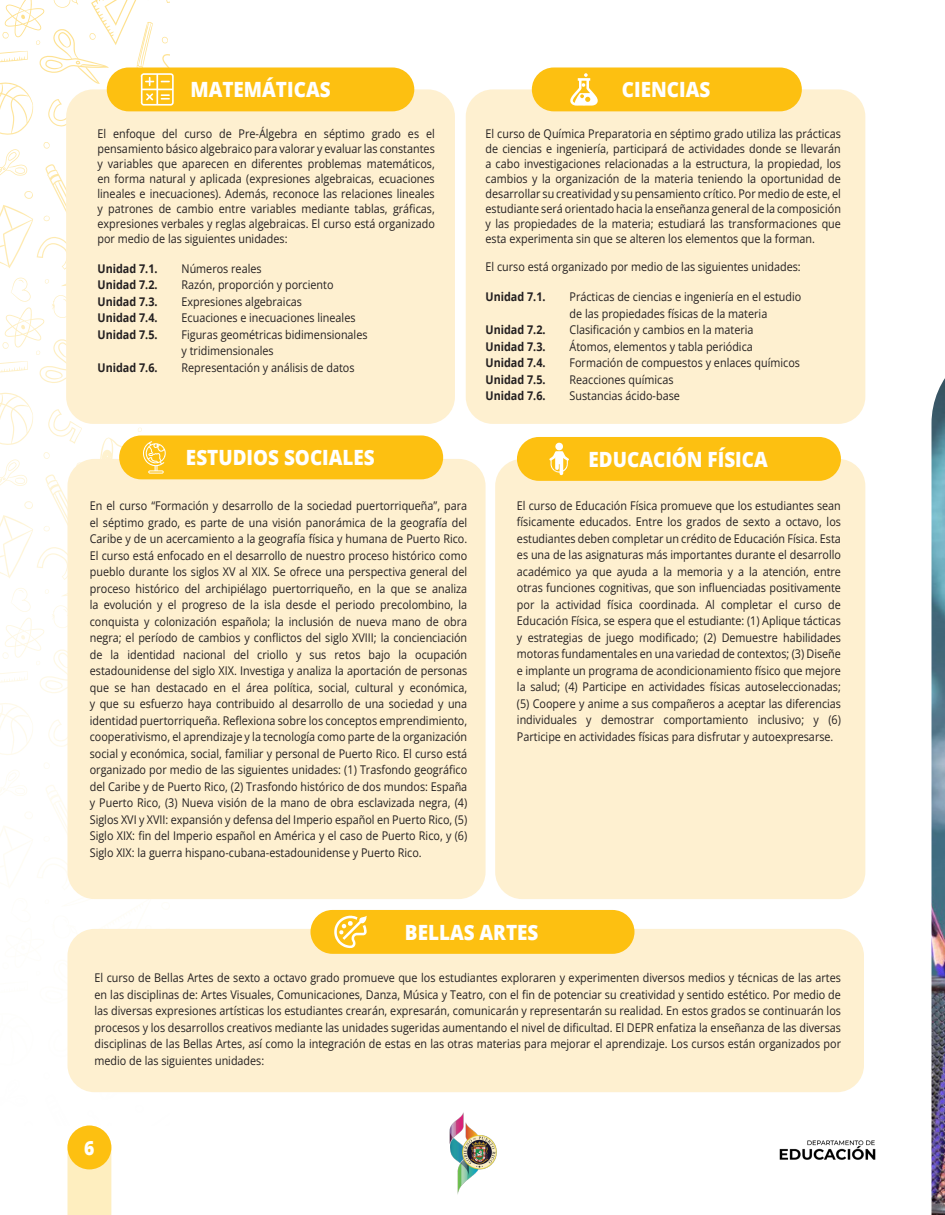
<style>
.page{position:relative;width:945px;height:1215px;background:#fff}
.page>*{position:absolute;margin:0;border:0;box-sizing:border-box;transform-origin:0 0}
.t1{font:800 21px "Open Sans";color:#fff;scale:.9 1}
.t2{font:800 19.5px "Open Sans";color:#fff;scale:.9 1}
.t3{font:12px/16.5px "Open Sans";color:#231f20;text-align:justify;scale:.9 1}
.t4{font:700 12px "Open Sans";color:#231f20;scale:.9 1}
</style>
<div class="page">
<div style="left:66px;top:89px;width:389px;height:335px;background:#fef0d0;border-radius:27px"></div>
<div style="left:68px;top:459px;width:418px;height:440px;background:#fef0d0;border-radius:27px"></div>
<div style="left:495px;top:459px;width:370px;height:440px;background:#fef0d0;border-radius:27px"></div>
<div style="left:68px;top:929px;width:796px;height:163px;background:#fef0d0;border-radius:27px"></div>
<div style="left:466px;top:89px;width:399px;height:335px;background:#fef0d0;border-radius:27px"></div>
<img style="left:779px;top:1140px;width:97px;height:20px">
<img style="left:449px;top:1112px;width:48px;height:83px">
<img style="left:932px;top:378px;width:13px;height:837px">
<div style="left:107px;top:68px;width:307px;height:43px;background:#fdc011;border-radius:22px"></div>
<div style="left:532px;top:68px;width:270px;height:43px;background:#fdc011;border-radius:22px"></div>
<svg style="left:570px;top:73px;width:28px;height:33px"></svg>
<div style="left:517px;top:437px;width:324px;height:44px;background:#fdc011;border-radius:22px"></div>
<svg style="left:549px;top:443px;width:20px;height:32px"></svg>
<div style="left:310px;top:910px;width:324px;height:44px;background:#fdc011;border-radius:22px"></div>
<svg style="left:334px;top:916px;width:33px;height:32px"></svg>
<div style="left:119px;top:435px;width:324px;height:44px;background:#fdc011;border-radius:22px"></div>
<svg style="left:0;top:0;width:174px;height:1215px"></svg>
<div style="left:67px;top:1126px;width:44px;height:43px;background:#fdc011;border-radius:50%"></div>
<h1 class="t1" style="left:190px;top:74px;width:157px">MATEMÁTICAS</h1>
<h1 class="t1" style="left:622px;top:74px;width:100px">CIENCIAS</h1>
<p class="t3" style="left:98px;top:126px;width:376px;line-height:15px">El enfoque del curso de Pre-Álgebra en séptimo grado es el pensamiento básico algebraico para valorar y evaluar las constantes y variables que aparecen en diferentes problemas matemáticos, en forma natural y aplicada (expresiones algebraicas, ecuaciones lineales e inecuaciones). Además, reconoce las relaciones lineales y patrones de cambio entre variables mediante tablas, gráficas, expresiones verbales y reglas algebraicas. El curso está organizado por medio de las siguientes unidades:</p>
<p class="t4" style="left:98px;top:260px;width:68px">Unidad 7.1.</p>
<p class="t3" style="left:182px;top:260px;width:91px">Números reales</p>
<p class="t4" style="left:98px;top:277px;width:68px">Unidad 7.2.</p>
<p class="t3" style="left:182px;top:276px;width:170px">Razón, proporción y porciento</p>
<p class="t4" style="left:98px;top:293px;width:68px">Unidad 7.3.</p>
<p class="t3" style="left:182px;top:293px;width:135px">Expresiones algebraicas</p>
<p class="t4" style="left:98px;top:310px;width:68px">Unidad 7.4.</p>
<p class="t3" style="left:182px;top:309px;width:195px">Ecuaciones e inecuaciones lineales</p>
<p class="t4" style="left:98px;top:326px;width:68px">Unidad 7.5.</p>
<p class="t3" style="left:182px;top:326px;width:208px">Figuras geométricas bidimensionales y tridimensionales</p>
<p class="t4" style="left:98px;top:359px;width:68px">Unidad 7.6.</p>
<p class="t3" style="left:182px;top:359px;width:194px">Representación y análisis de datos</p>
<h1 class="t1" style="left:186px;top:442px;width:211px">ESTUDIOS SOCIALES</h1>
<p class="t3" style="left:486px;top:126px;width:396px;line-height:15px">El curso de Química Preparatoria en séptimo grado utiliza las prácticas de ciencias e ingeniería, participará de actividades donde se llevarán a cabo investigaciones relacionadas a la estructura, la propiedad, los cambios y la organización de la materia teniendo la oportunidad de desarrollar su creatividad y su pensamiento crítico. Por medio de este, el estudiante será orientado hacia la enseñanza general de la composición y las propiedades de la materia; estudiará las transformaciones que esta experimenta sin que se alteren los elementos que la forman.</p>
<p class="t3" style="left:486px;top:258px;width:352px">El curso está organizado por medio de las siguientes unidades:</p>
<p class="t4" style="left:486px;top:289px;width:68px">Unidad 7.1.</p>
<p class="t3" style="left:570px;top:288px;width:259px">Prácticas de ciencias e ingeniería en el estudio de las propiedades físicas de la materia</p>
<p class="t4" style="left:486px;top:322px;width:68px">Unidad 7.2.</p>
<p class="t3" style="left:570px;top:321px;width:206px">Clasificación y cambios en la materia</p>
<p class="t4" style="left:486px;top:338px;width:68px">Unidad 7.3.</p>
<p class="t3" style="left:570px;top:338px;width:205px">Átomos, elementos y tabla periódica</p>
<p class="t4" style="left:486px;top:355px;width:68px">Unidad 7.4.</p>
<p class="t3" style="left:570px;top:354px;width:258px">Formación de compuestos y enlaces químicos</p>
<p class="t4" style="left:486px;top:371px;width:68px">Unidad 7.5.</p>
<p class="t3" style="left:570px;top:371px;width:117px">Reacciones químicas</p>
<p class="t4" style="left:486px;top:388px;width:68px">Unidad 7.6.</p>
<p class="t3" style="left:570px;top:387px;width:124px">Sustancias ácido-base</p>
<h1 class="t1" style="left:589px;top:443px;width:201px">EDUCACIÓN FÍSICA</h1>
<p class="t3" style="left:90px;top:497px;width:421px">En el curso “Formación y desarrollo de la sociedad puertorriqueña”, para el séptimo grado, es parte de una visión panorámica de la geografía del Caribe y de un acercamiento a la geografía física y humana de Puerto Rico.<br>El curso está enfocado en el desarrollo de nuestro proceso histórico como pueblo durante los siglos XV al XIX. Se ofrece una perspectiva general del proceso histórico del archipiélago puertorriqueño, en la que se analiza la evolución y el progreso de la isla desde el periodo precolombino, la conquista y colonización española; la inclusión de nueva mano de obra negra; el período de cambios y conflictos del siglo XVIII; la concienciación de la identidad nacional del criollo y sus retos bajo la ocupación estadounidense del siglo XIX. Investiga y analiza la aportación de personas que se han destacado en el área política, social, cultural y económica, y que su esfuerzo haya contribuido al desarrollo de una sociedad y una identidad puertorriqueña. Reflexiona sobre los conceptos emprendimiento, cooperativismo, el aprendizaje y la tecnología como parte de la organización social y económica, social, familiar y personal de Puerto Rico. El curso está organizado por medio de las siguientes unidades: (1) Trasfondo geográfico del Caribe y de Puerto Rico, (2) Trasfondo histórico de dos mundos: España y Puerto Rico, (3) Nueva visión de la mano de obra esclavizada negra, (4)<br>Siglos XVI y XVII: expansión y defensa del Imperio español en Puerto Rico, (5)<br>Siglo XIX: fin del Imperio español en América y el caso de Puerto Rico, y (6)<br>Siglo XIX: la guerra hispano-cubana-estadounidense y Puerto Rico.</p>
<p class="t3" style="left:517px;top:497px;width:362px">El curso de Educación Física promueve que los estudiantes sean físicamente educados. Entre los grados de sexto a octavo, los estudiantes deben completar un crédito de Educación Física. Esta es una de las asignaturas más importantes durante el desarrollo académico ya que ayuda a la memoria y a la atención, entre otras funciones cognitivas, que son influenciadas positivamente por la actividad física coordinada. Al completar el curso de Educación Física, se espera que el estudiante: (1) Aplique tácticas y estrategias de juego modificado; (2) Demuestre habilidades motoras fundamentales en una variedad de contextos; (3) Diseñe e implante un programa de acondicionamiento físico que mejore la salud; (4) Participe en actividades físicas autoseleccionadas; (5) Coopere y anime a sus compañeros a aceptar las diferencias individuales y demostrar comportamiento inclusivo; y (6)<br>Participe en actividades físicas para disfrutar y autoexpresarse.</p>
<h1 class="t1" style="left:405px;top:916px;width:150px">BELLAS ARTES</h1>
<p class="t3" style="left:95px;top:969px;width:831px">El curso de Bellas Artes de sexto a octavo grado promueve que los estudiantes exploraren y experimenten diversos medios y técnicas de las artes en las disciplinas de: Artes Visuales, Comunicaciones, Danza, Música y Teatro, con el fin de potenciar su creatividad y sentido estético. Por medio de las diversas expresiones artísticas los estudiantes crearán, expresarán, comunicarán y representarán su realidad. En estos grados se continuarán los procesos y los desarrollos creativos mediante las unidades sugeridas aumentando el nivel de dificultad. El DEPR enfatiza la enseñanza de las diversas disciplinas de las Bellas Artes, así como la integración de estas en las otras materias para mejorar el aprendizaje. Los cursos están organizados por medio de las siguientes unidades:</p>
<h2 class="t2" style="left:84px;top:1133px;width:13px">6</h2>
</div>
